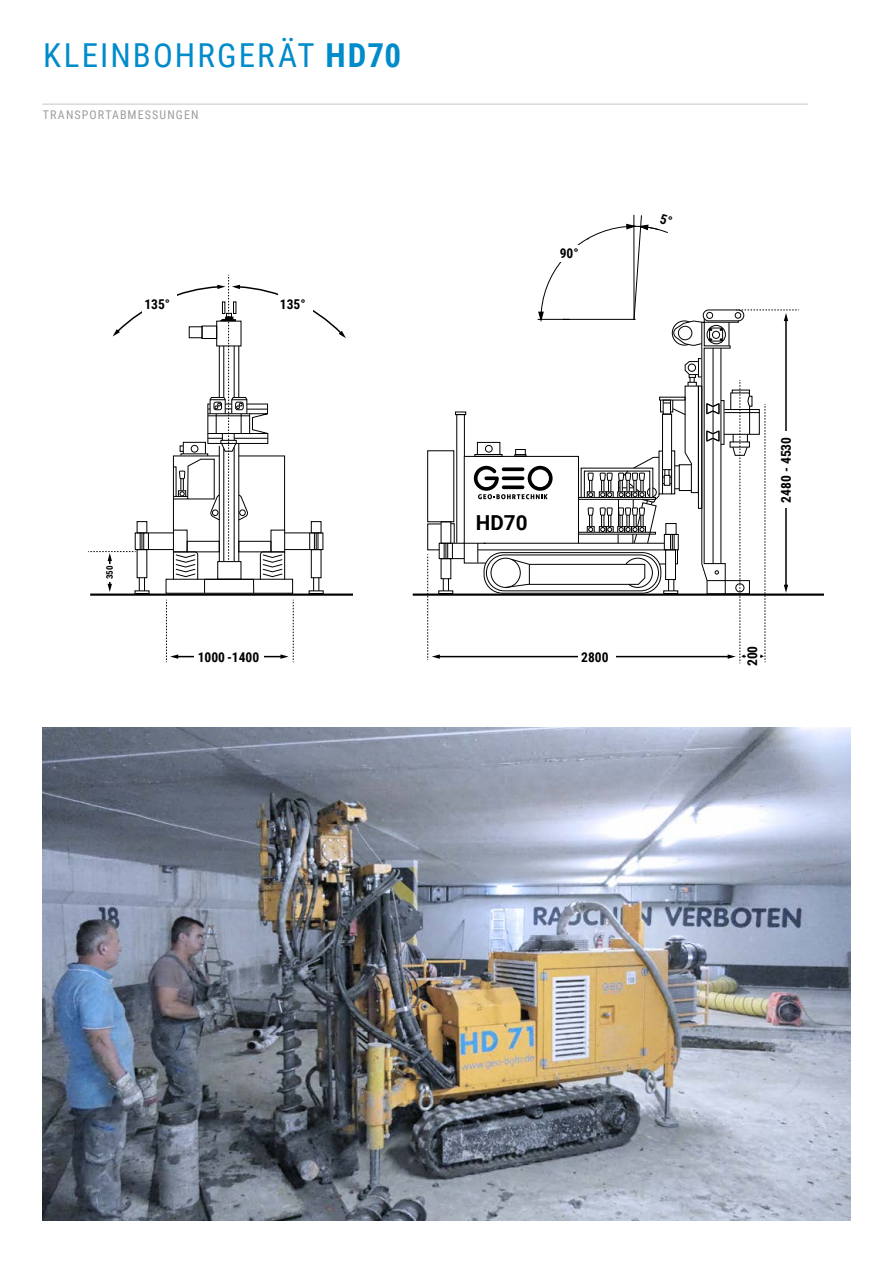
<style>
.page{position:relative;width:893px;height:1263px;background:#fff}
.page>*{position:absolute;margin:0;border:0;box-sizing:border-box;transform-origin:0 0}
.t1{font:33px "Roboto Condensed";letter-spacing:.065em;color:#008bcb}
.t2{font:700 20.7px "Roboto";color:#000}
.t3{font:700 13.5px "Roboto Condensed";color:#000}
.t4{font:12px "Roboto Condensed";letter-spacing:.09em;color:#9d9d9c}
.t5{font:700 9px "Roboto Condensed";color:#000}
.s1{font-weight:700}
</style>
<div class="page">
<hr style="left:413px;top:593px;width:411px;height:3px;background:#000">
<hr style="left:90px;top:593px;width:263px;height:3px;background:#000">
<div style="left:309px;top:590px;width:15px;height:4px;border:1px solid #000"></div>
<hr style="left:177px;top:656px;width:105px;height:1px;background:#000">
<svg style="left:166px;top:600px;width:12px;height:62px"></svg>
<svg style="left:280px;top:600px;width:14px;height:62px"></svg>
<div style="left:194px;top:649px;width:69px;height:14px;background:#fff"></div>
<div style="left:166px;top:579px;width:127px;height:15px;border:1px solid #000"></div>
<svg style="left:88px;top:275px;width:258px;height:317px"></svg>
<img style="left:43px;top:727px;width:807px;height:493px">
<hr style="left:43px;top:103px;width:765px;height:2px;background:#dadada">
<svg style="left:427px;top:214px;width:372px;height:450px"></svg>
<h1 class="t1" style="left:43px;top:32px;width:360px">KLEINBOHRGERÄT <span class="s1">HD70</span></h1>
<p class="t4" style="left:43px;top:106px;width:157px">TRANSPORTABMESSUNGEN</p>
<p class="t3" style="left:144px;top:295px;width:27px">135°</p>
<p class="t3" style="left:280px;top:295px;width:27px">135°</p>
<p class="t3" style="left:560px;top:243px;width:20px">90°</p>
<p class="t5" style="left:103px;top:579px;width:15px;rotate:-90deg">350</p>
<p class="t3" style="left:198px;top:647px;width:63px">1000 -1400</p>
<h2 class="t2" style="left:476px;top:508px;width:53px">HD70</h2>
<p class="t3" style="left:581px;top:647px;width:29px">2800</p>
<p class="t3" style="left:776px;top:503px;width:67px;rotate:-90deg">2480 - 4530</p>
<p class="t3" style="left:743px;top:666px;width:22px;rotate:-90deg">200</p>
</div>
